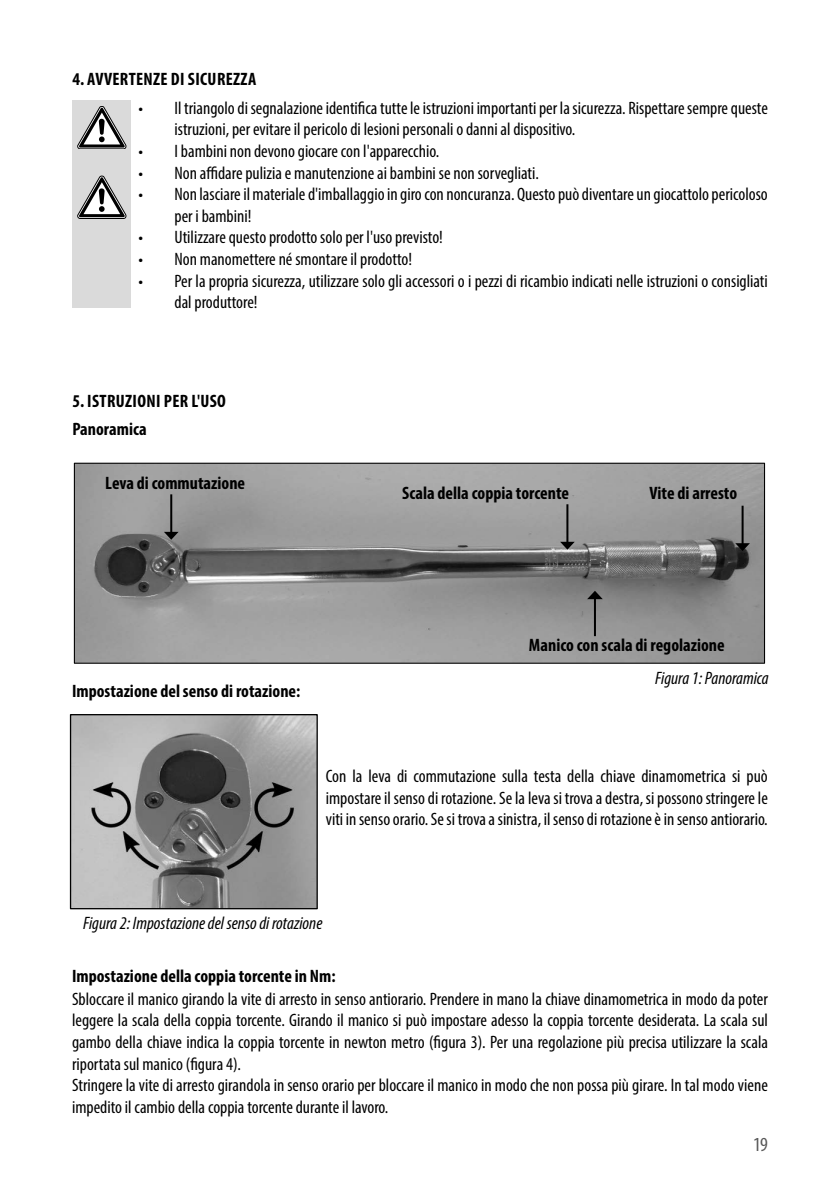
<style>
.page{position:relative;width:840px;height:1191px;background:#fff}
.page>*{position:absolute;margin:0;border:0;box-sizing:border-box;transform-origin:0 0}
.t1{font:condensed 20px "Myriad Pro";color:#575757}
.t2{font:condensed 18px/21.6px "Myriad Pro";color:#000}
.t3{font:700 condensed 18px "Myriad Pro";color:#000}
.t4{font:italic condensed 18px "Myriad Pro";color:#000}
.t5{font:700 condensed 18px "Myriad Pro";letter-spacing:.02em;color:#000}
</style>
<div class="page">
<img style="left:76px;top:465px;width:686px;height:197px">
<div style="left:74px;top:463px;width:690px;height:201px;border:1px solid #010101"></div>
<hr style="left:170px;top:494px;width:2px;height:39px;background:#000">
<svg style="left:164px;top:532px;width:14px;height:8px"></svg>
<hr style="left:566px;top:504px;width:2px;height:39px;background:#000">
<svg style="left:559px;top:542px;width:15px;height:7px"></svg>
<hr style="left:741px;top:506px;width:2px;height:38px;background:#000">
<svg style="left:734px;top:543px;width:15px;height:8px"></svg>
<hr style="left:593px;top:598px;width:2px;height:38px;background:#000">
<svg style="left:586px;top:591px;width:16px;height:8px"></svg>
<img style="left:72px;top:716px;width:243px;height:191px">
<div style="left:70px;top:714px;width:247px;height:195px;border:1px solid #010101"></div>
<div style="left:72px;top:100px;width:59px;height:208px;background:#dadada"></div>
<svg style="left:77px;top:106px;width:49px;height:43px"></svg>
<svg style="left:77px;top:176px;width:49px;height:43px"></svg>
<p class="t5" style="left:72px;top:68px;width:185px">4. AVVERTENZE DI SICUREZZA</p>
<p class="t2" style="left:174px;top:97px;width:594px;text-indent:-36px">• Il triangolo di segnalazione identifica tutte le istruzioni importanti per la sicurezza. Rispettare sempre queste istruzioni, per evitare il pericolo di lesioni personali o danni al dispositivo.</p>
<p class="t2" style="left:138px;top:140px;width:302px">• I bambini non devono giocare con l'apparecchio.</p>
<p class="t2" style="left:138px;top:162px;width:402px">• Non affidare pulizia e manutenzione ai bambini se non sorvegliati.</p>
<p class="t2" style="left:174px;top:183px;width:594px;text-indent:-36px">• Non lasciare il materiale d'imballaggio in giro con noncuranza. Questo può diventare un giocattolo pericoloso per i bambini!</p>
<p class="t2" style="left:138px;top:226px;width:306px">• Utilizzare questo prodotto solo per l'uso previsto!</p>
<p class="t2" style="left:138px;top:248px;width:275px">• Non manomettere né smontare il prodotto!</p>
<p class="t2" style="left:174px;top:270px;width:594px;text-indent:-36px">• Per la propria sicurezza, utilizzare solo gli accessori o i pezzi di ricambio indicati nelle istruzioni o consigliati dal produttore!</p>
<p class="t5" style="left:72px;top:390px;width:155px">5. ISTRUZIONI PER L'USO</p>
<p class="t3" style="left:72px;top:418px;width:76px">Panoramica</p>
<p class="t3" style="left:105px;top:472px;width:141px">Leva di commutazione</p>
<p class="t3" style="left:402px;top:482px;width:168px">Scala della coppia torcente</p>
<p class="t3" style="left:649px;top:482px;width:89px">Vite di arresto</p>
<p class="t3" style="left:72px;top:679px;width:230px">Impostazione del senso di rotazione:</p>
<p class="t3" style="left:528px;top:634px;width:197px">Manico con scala di regolazione</p>
<p class="t4" style="left:655px;top:667px;width:115px">Figura 1: Panoramica</p>
<p class="t2" style="left:325px;top:765px;width:443px;text-align:justify">Con la leva di commutazione sulla testa della chiave dinamometrica si può impostare il senso di rotazione. Se la leva si trova a destra, si possono stringere le viti in senso orario. Se si trova a sinistra, il senso di rotazione è in senso antiorario.</p>
<p class="t4" style="left:83px;top:912px;width:241px">Figura 2: Impostazione del senso di rotazione</p>
<p class="t3" style="left:72px;top:965px;width:265px">Impostazione della coppia torcente in Nm:</p>
<p class="t2" style="left:72px;top:987px;width:697px">Sbloccare il manico girando la vite di arresto in senso antiorario. Prendere in mano la chiave dinamometrica in modo da poter leggere la scala della coppia torcente. Girando il manico si può impostare adesso la coppia torcente desiderata. La scala sul gambo della chiave indica la coppia torcente in newton metro (figura 3). Per una regolazione più precisa utilizzare la scala riportata sul manico (figura 4).<br>Stringere la vite di arresto girandola in senso orario per bloccare il manico in modo che non possa più girare. In tal modo viene impedito il cambio della coppia torcente durante il lavoro.</p>
<p class="t1" style="left:752px;top:1132px;width:16px">19</p>
</div>
